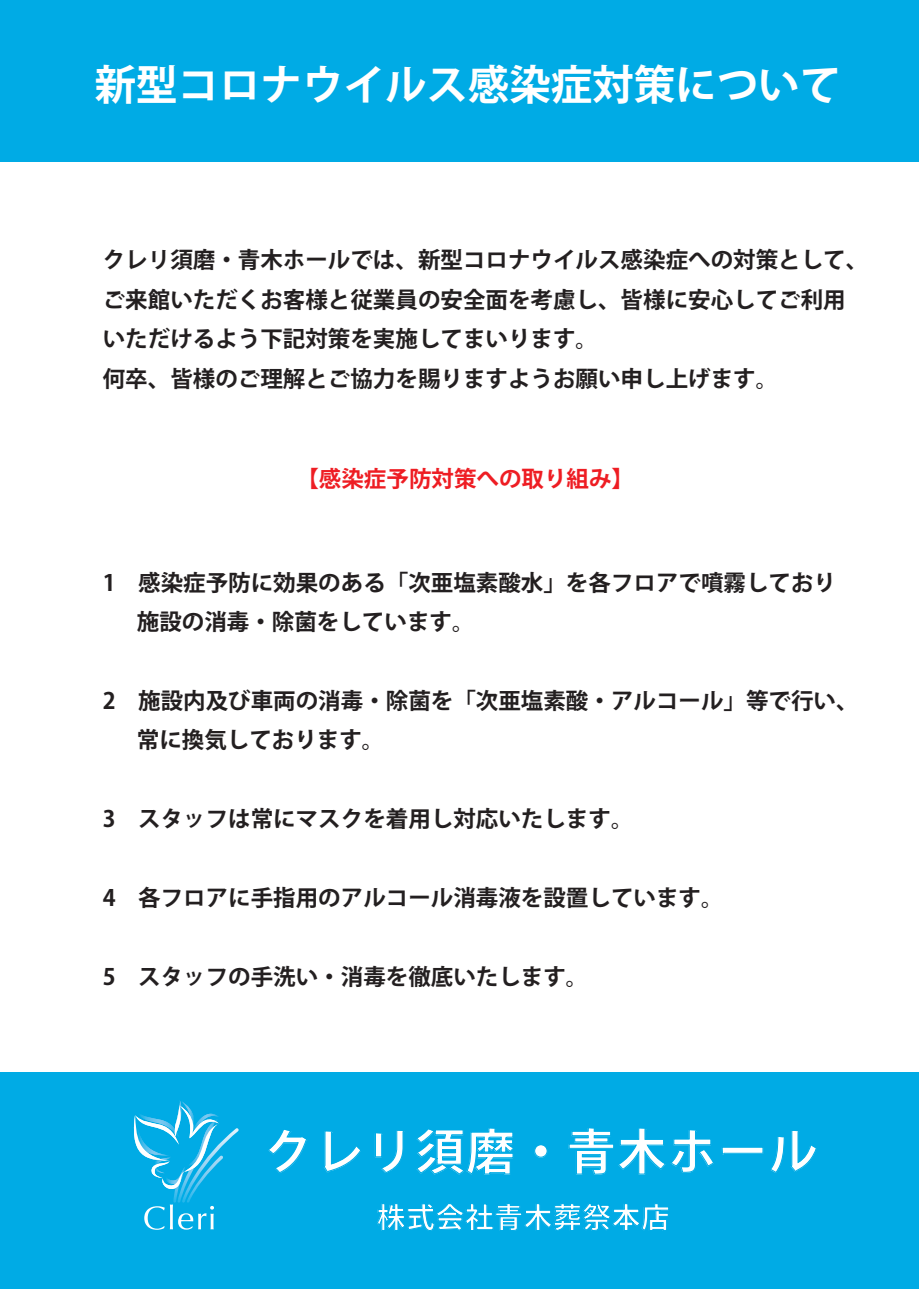
<style>
.page{position:relative;width:919px;height:1289px;background:#fff}
.page>*{position:absolute;margin:0;border:0;box-sizing:border-box;transform-origin:0 0}
.t1{font:700 49.05px "Koz Go Pro";letter-spacing:.03em;color:#fff}
.t2{font:700 41.4px "Koz Go Pro";color:#fff}
.t3{font:700 28.5px "Koz Go Pro";letter-spacing:.03em;color:#fff}
.t4{font:700 22.5px/39.3px "Koz Go Pro";color:#231f20}
.t5{font:700 22.5px "Koz Go Pro";color:#ee1d23}
</style>
<div class="page">
<div style="left:0;top:0;width:918px;height:161px;background:#00abe5"></div>
<div style="left:0;top:1072px;width:918px;height:216px;background:#00abe5"></div>
<svg style="left:133px;top:1100px;width:106px;height:129px"></svg>
<div style="left:534px;top:1144px;width:13px;height:13px;border:1px solid #00abe5;border-radius:50%"></div>
<h2 class="t2" style="left:95px;top:58px;width:747px">新型コロナウイルス感染症対策について</h2>
<p class="t4" style="left:103px;top:242px;width:767px">クレリ須磨・青木ホールでは、新型コロナウイルス感染症への対策として、ご来館いただくお客様と従業員の安全面を考慮し、皆様に安心してご利用いただけるよう下記対策を実施してまいります。<br>何卒、皆様のご理解とご協力を賜りますようお願い申し上げます。</p>
<p class="t5" style="left:296px;top:464px;width:339px">【感染症予防対策への取り組み】</p>
<p class="t4" style="left:137px;top:564px;width:700px;text-indent:-34px">1　感染症予防に効果のある「次亜塩素酸水」を各フロアで噴霧しており施設の消毒・除菌をしています。</p>
<p class="t4" style="left:137px;top:682px;width:723px;text-indent:-34px">2　施設内及び車両の消毒・除菌を「次亜塩素酸・アルコール」等で行い、常に換気しております。</p>
<p class="t4" style="left:103px;top:800px;width:532px">3　スタッフは常にマスクを着用し対応いたします。</p>
<p class="t4" style="left:103px;top:879px;width:622px">4　各フロアに手指用のアルコール消毒液を設置しています。</p>
<p class="t4" style="left:103px;top:958px;width:487px">5　スタッフの手洗い・消毒を徹底いたします。</p>
<h1 class="t1" style="left:264px;top:1119px;width:555px">クレリ須磨・青木ホール</h1>
<p class="t3" style="left:377px;top:1198px;width:294px">株式会社青木葬祭本店</p>
</div>
